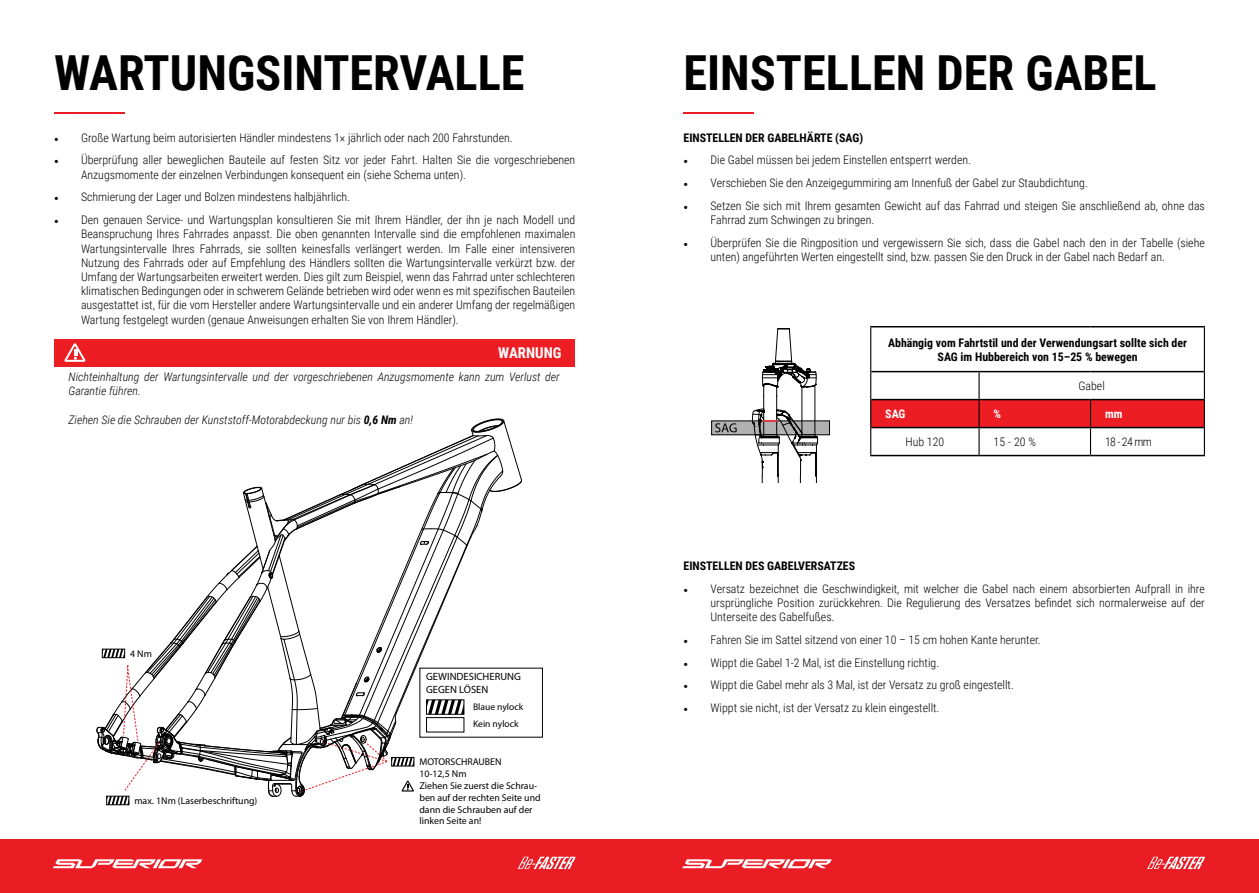
<style>
.page{position:relative;width:1259px;height:893px;background:#fff}
.page>*{position:absolute;margin:0;border:0;box-sizing:border-box;transform-origin:0 0}
.t1{font:700 48.3px "Roboto Condensed";color:#000}
.t2{font:700 14.85px "Roboto Condensed";color:#fff}
.t3{font:300 11.85px/14.2px "Roboto Condensed";color:#000}
.t4{font:italic 300 11.85px/14.2px "Roboto Condensed";color:#000}
.t5{font:700 11.85px/14.2px "Roboto Condensed";color:#000;text-align:center}
.t6{font:700 11.85px "Roboto Condensed";color:#fff}
.t7{font:500 10.5px/12.6px "United Sans Reg";color:#000}
.t8{font:500 9.9px/11.9px "United Sans Reg";color:#000}
.t9{font:500 9.6px/17.1px "United Sans Reg";color:#000}
.s1{font-family:"Minion Pro";font-weight:400}
.s2{font-weight:700}
</style>
<div class="page">
<div style="left:0;top:839px;width:642px;height:54px;background:#ea1d25"></div>
<div style="left:617px;top:839px;width:642px;height:54px;background:#ea1d25"></div>
<svg style="left:53px;top:859px;width:149px;height:9px"></svg>
<svg style="left:682px;top:859px;width:150px;height:9px"></svg>
<svg style="left:517px;top:857px;width:58px;height:12px"></svg>
<svg style="left:1147px;top:857px;width:58px;height:12px"></svg>
<div style="left:419px;top:668px;width:124px;height:69px;border:1px solid #000"></div>
<svg style="left:97px;top:419px;width:425px;height:386px"></svg>
<div style="left:54px;top:339px;width:520px;height:27px;background:#ed1d24"></div>
<svg style="left:64px;top:343px;width:21px;height:19px"></svg>
<hr style="left:54px;top:112px;width:71px;height:2px;background:#ea1d25">
<hr style="left:683px;top:112px;width:71px;height:2px;background:#ea1d25">
<svg style="left:713px;top:423px;width:115px;height:10px"></svg>
<div style="left:711px;top:421px;width:119px;height:14px;border:1px solid #000"></div>
<svg style="left:715px;top:423px;width:21px;height:9px"></svg>
<svg style="left:752px;top:328px;width:67px;height:154px"></svg>
<hr style="left:870px;top:326px;width:109px;height:1px;background:#000">
<hr style="left:979px;top:326px;width:111px;height:1px;background:#000">
<hr style="left:1090px;top:326px;width:115px;height:1px;background:#000">
<hr style="left:871px;top:371px;width:108px;height:1px;background:#000">
<hr style="left:979px;top:371px;width:111px;height:1px;background:#000">
<hr style="left:1090px;top:371px;width:113px;height:1px;background:#000">
<hr style="left:870px;top:455px;width:109px;height:1px;background:#000">
<hr style="left:979px;top:455px;width:111px;height:1px;background:#000">
<hr style="left:1090px;top:455px;width:115px;height:1px;background:#000">
<hr style="left:870px;top:327px;width:1px;height:45px;background:#000">
<hr style="left:1203px;top:327px;width:2px;height:45px;background:#000">
<hr style="left:1203px;top:372px;width:2px;height:28px;background:#000">
<hr style="left:1203px;top:400px;width:2px;height:28px;background:#000">
<svg style="left:870px;top:372px;width:334px;height:83px"></svg>
<hr style="left:1203px;top:428px;width:2px;height:27px;background:#000">
<h1 class="t1" style="left:54px;top:39px;width:472px">WARTUNGSINTERVALLE</h1>
<p class="t3" style="left:54px;top:130px;width:460px"><span class="s1">•</span> Große Wartung beim autorisierten Händler mindestens 1× jährlich oder nach 200 Fahrstunden.</p>
<p class="t3" style="left:81px;top:153px;width:496px;text-indent:-27px"><span class="s1">•</span> Überprüfung aller beweglichen Bauteile auf festen Sitz vor jeder Fahrt. Halten Sie die vorgeschriebenen<br>Anzugsmomente der einzelnen Verbindungen konsequent ein (siehe Schema unten).</p>
<p class="t3" style="left:54px;top:190px;width:297px"><span class="s1">•</span> Schmierung der Lager und Bolzen mindestens halbjährlich.</p>
<p class="t3" style="left:81px;top:212px;width:496px;text-align:justify;text-indent:-27px"><span class="s1">•</span> Den genauen Service- und Wartungsplan konsultieren Sie mit Ihrem Händler, der ihn je nach Modell und Beanspruchung Ihres Fahrrades anpasst. Die oben genannten Intervalle sind die empfohlenen maximalen Wartungsintervalle Ihres Fahrrads, sie sollten keinesfalls verlängert werden. Im Falle einer intensiveren Nutzung des Fahrrads oder auf Empfehlung des Händlers sollten die Wartungsintervalle verkürzt bzw. der Umfang der Wartungsarbeiten erweitert werden. Dies gilt zum Beispiel, wenn das Fahrrad unter schlechteren klimatischen Bedingungen oder in schwerem Gelände betrieben wird oder wenn es mit spezifischen Bauteilen ausgestattet ist, für die vom Hersteller andere Wartungsintervalle und ein anderer Umfang der regelmäßigen Wartung festgelegt wurden (genaue Anweisungen erhalten Sie von Ihrem Händler).</p>
<p class="t2" style="left:498px;top:342px;width:65px">WARNUNG</p>
<p class="t4" style="left:69px;top:369px;width:493px">Nichteinhaltung der Wartungsintervalle und der vorgeschriebenen Anzugsmomente kann zum Verlust der<br>Garantie führen.</p>
<p class="t4" style="left:69px;top:412px;width:346px">Ziehen Sie die Schrauben der Kunststoff-Motorabdeckung nur bis <span class="s2">0,6 Nm</span> an!</p>
<p class="t8" style="left:130px;top:648px;width:23px">4 Nm</p>
<p class="t8" style="left:134px;top:795px;width:124px">max. 1Nm (Laserbeschriftung)</p>
<p class="t7" style="left:426px;top:670px;width:96px">GEWINDESICHERUNG<br>GEGEN LÖSEN</p>
<p class="t9" style="left:473px;top:698px;width:52px">Blaue nylock<br>Kein nylock</p>
<p class="t8" style="left:419px;top:756px;width:123px">MOTORSCHRAUBEN<br>10-12,5 Nm<br>Ziehen Sie zuerst die Schrau&shy;ben auf der rechten Seite und dann die Schrauben auf der linken Seite an!</p>
<h1 class="t1" style="left:683px;top:39px;width:474px">EINSTELLEN DER GABEL</h1>
<p class="t5" style="left:683px;top:130px;width:181px">EINSTELLEN DER GABELHÄRTE (SAG)</p>
<p class="t3" style="left:683px;top:153px;width:289px"><span class="s1">•</span> Die Gabel müssen bei jedem Einstellen entsperrt werden.</p>
<p class="t3" style="left:683px;top:175px;width:406px"><span class="s1">•</span> Verschieben Sie den Anzeigegummiring am Innenfuß der Gabel zur Staubdichtung.</p>
<p class="t3" style="left:710px;top:198px;width:496px;text-indent:-27px"><span class="s1">•</span> Setzen Sie sich mit Ihrem gesamten Gewicht auf das Fahrrad und steigen Sie anschließend ab, ohne das<br>Fahrrad zum Schwingen zu bringen.</p>
<p class="t3" style="left:710px;top:235px;width:496px;text-indent:-27px"><span class="s1">•</span> Überprüfen Sie die Ringposition und vergewissern Sie sich, dass die Gabel nach den in der Tabelle (siehe unten) angeführten Werten eingestellt sind, bzw. passen Sie den Druck in der Gabel nach Bedarf an.</p>
<p class="t5" style="left:888px;top:335px;width:300px">Abhängig vom Fahrtstil und der Verwendungsart sollte sich der<br>SAG im Hubbereich von 15–25 % bewegen</p>
<p class="t3" style="left:1078px;top:378px;width:28px">Gabel</p>
<p class="t6" style="left:885px;top:405px;width:22px">SAG</p>
<p class="t6" style="left:993px;top:405px;width:9px">%</p>
<p class="t6" style="left:1105px;top:405px;width:19px">mm</p>
<p class="t3" style="left:905px;top:434px;width:40px">Hub 120</p>
<p class="t3" style="left:993px;top:434px;width:44px">15 - 20 %</p>
<p class="t3" style="left:1105px;top:434px;width:48px">18 - 24 mm</p>
<p class="t5" style="left:683px;top:558px;width:173px">EINSTELLEN DES GABELVERSATZES</p>
<p class="t3" style="left:710px;top:581px;width:496px;text-align:justify;text-indent:-27px"><span class="s1">•</span> Versatz bezeichnet die Geschwindigkeit, mit welcher die Gabel nach einem absorbierten Aufprall in ihre ursprüngliche Position zurückkehren. Die Regulierung des Versatzes befindet sich normalerweise auf der Unterseite des Gabelfußes.</p>
<p class="t3" style="left:683px;top:632px;width:359px"><span class="s1">•</span> Fahren Sie im Sattel sitzend von einer 10 – 15 cm hohen Kante herunter.</p>
<p class="t3" style="left:683px;top:655px;width:257px"><span class="s1">•</span> Wippt die Gabel 1-2 Mal, ist die Einstellung richtig.</p>
<p class="t3" style="left:683px;top:677px;width:332px"><span class="s1">•</span> Wippt die Gabel mehr als 3 Mal, ist der Versatz zu groß eingestellt.</p>
<p class="t3" style="left:683px;top:700px;width:257px"><span class="s1">•</span> Wippt sie nicht, ist der Versatz zu klein eingestellt.</p>
</div>
